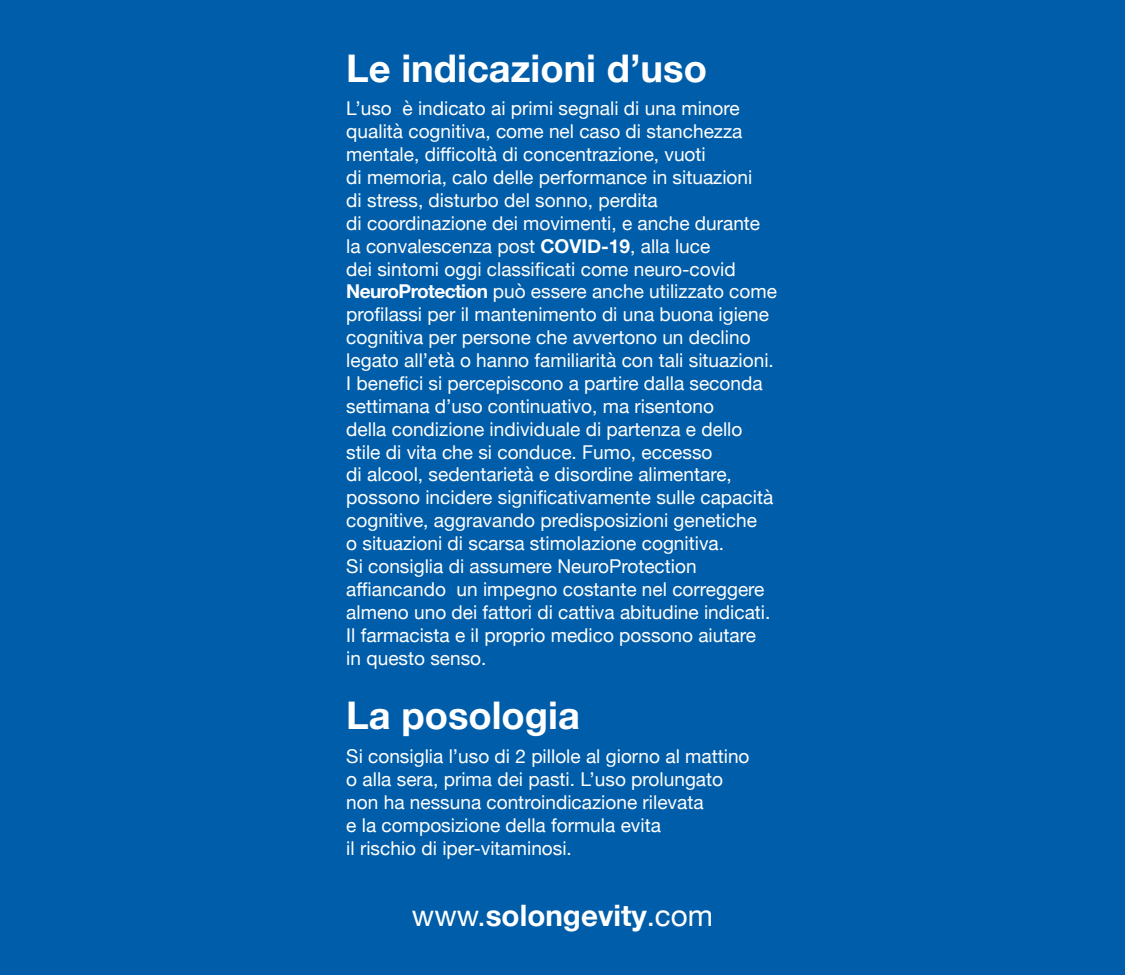
<style>
.page{position:relative;width:1125px;height:975px;background:#005da9}
.page>*{position:absolute;margin:0;border:0;box-sizing:border-box;transform-origin:0 0}
.t1{font:700 38.1px "Helvetica Neue";color:#fff}
.t2{font:700 29.55px "Helvetica Neue";color:#fff}
.t3{font:19.05px/22.9px "Helvetica Neue";color:#fff}
.s1{font-weight:700}
.s2{font-weight:400}
</style>
<div class="page">
<h1 class="t1" style="left:346px;top:45px;width:362px">Le indicazioni d’uso</h1>
<p class="t3" style="left:346px;top:97px;width:432px">L’uso è indicato ai primi segnali di una minore qualità cognitiva, come nel caso di stanchezza mentale, difficoltà di concentrazione, vuoti<br>di memoria, calo delle performance in situazioni<br>di stress, disturbo del sonno, perdita<br>di coordinazione dei movimenti, e anche durante la convalescenza post <span class="s1">COVID-19</span>, alla luce<br>dei sintomi oggi classificati come neuro-covid <span class="s1">NeuroProtection</span> può essere anche utilizzato come profilassi per il mantenimento di una buona igiene cognitiva per persone che avvertono un declino legato all’età o hanno familiarità con tali situazioni.<br>I benefici si percepiscono a partire dalla seconda settimana d’uso continuativo, ma risentono<br>della condizione individuale di partenza e dello stile di vita che si conduce. Fumo, eccesso<br>di alcool, sedentarietà e disordine alimentare, possono incidere significativamente sulle capacità cognitive, aggravando predisposizioni genetiche<br>o situazioni di scarsa stimolazione cognitiva.<br>Si consiglia di assumere NeuroProtection affiancando un impegno costante nel correggere almeno uno dei fattori di cattiva abitudine indicati.<br>Il farmacista e il proprio medico possono aiutare<br>in questo senso.</p>
<h1 class="t1" style="left:346px;top:692px;width:235px">La posologia</h1>
<p class="t3" style="left:346px;top:745px;width:405px">Si consiglia l’uso di 2 pillole al giorno al mattino o alla sera, prima dei pasti. L’uso prolungato non ha nessuna controindicazione rilevata<br>e la composizione della formula evita<br>il rischio di iper-vitaminosi.</p>
<h2 class="t2" style="left:412px;top:898px;width:303px"><span class="s2">www.</span>solongevity<span class="s2">.com</span></h2>
</div>
